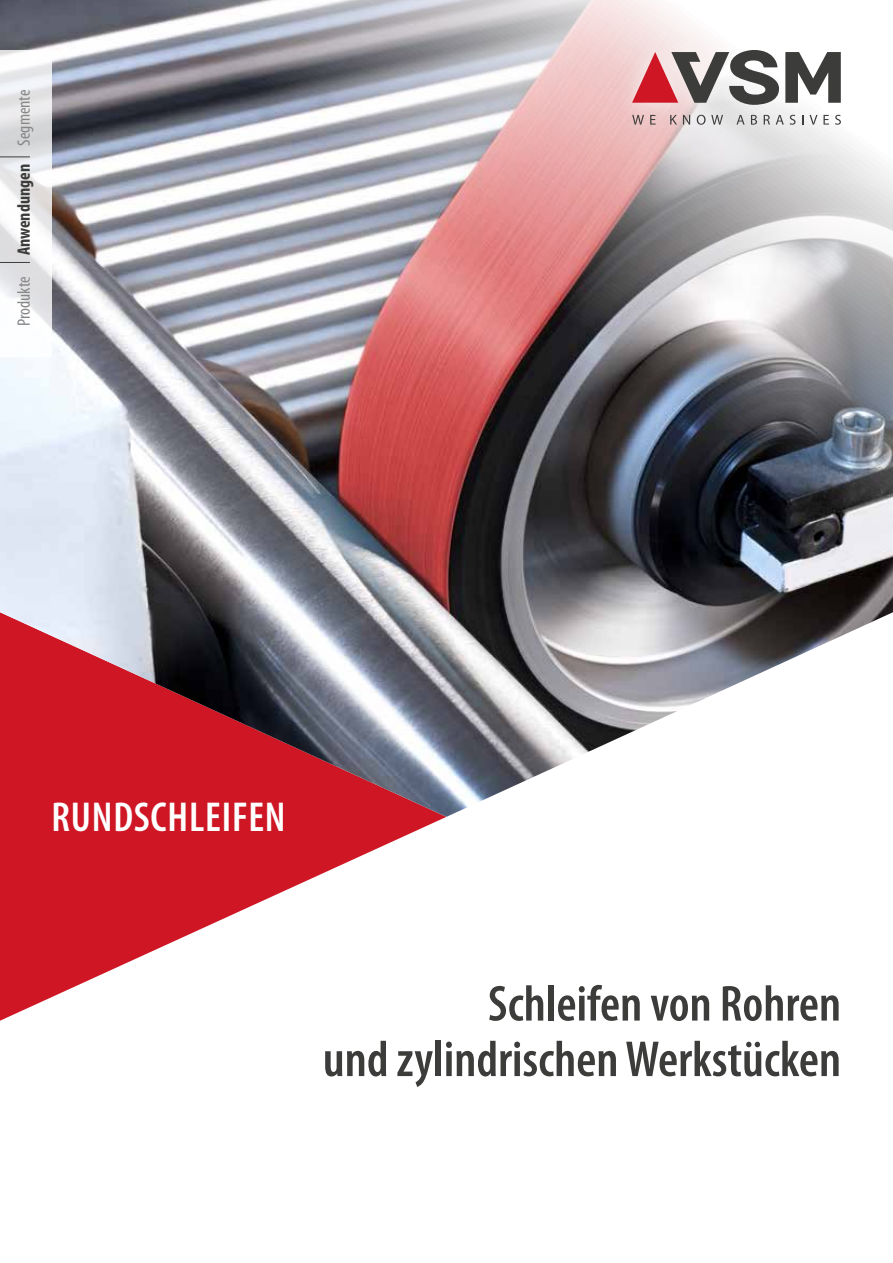
<style>
.page{position:relative;width:893px;height:1263px;background:#fff}
.page>*{position:absolute;margin:0;border:0;box-sizing:border-box;transform-origin:0 0}
.t1{font:600 condensed 51px/55.5px "Myriad Pro";color:#3c3c3b;text-align:right}
.t2{font:600 condensed 42px "Myriad Pro";letter-spacing:.02em;color:#fff}
.t3{font:condensed 18px "Myriad Pro";color:#878787}
.s1{font-weight:700;color:#3c3c3b}
</style>
<div class="page">
<svg style="left:0;top:817px;width:446px;height:204px"></svg>
<img style="left:0;top:0;width:893px;height:817px">
<div style="left:614px;top:31px;width:246px;height:112px;background:#fff;opacity:.75"></div>
<svg style="left:632px;top:50px;width:147px;height:55px"></svg>
<svg style="left:785px;top:52px;width:56px;height:51px"></svg>
<svg style="left:632px;top:115px;width:12px;height:10px"></svg>
<svg style="left:650px;top:115px;width:6px;height:10px"></svg>
<svg style="left:670px;top:115px;width:7px;height:10px"></svg>
<svg style="left:683px;top:115px;width:7px;height:10px"></svg>
<svg style="left:697px;top:115px;width:26px;height:10px"></svg>
<svg style="left:736px;top:115px;width:9px;height:10px"></svg>
<svg style="left:751px;top:115px;width:6px;height:10px"></svg>
<svg style="left:764px;top:115px;width:6px;height:10px"></svg>
<svg style="left:776px;top:115px;width:8px;height:10px"></svg>
<svg style="left:790px;top:115px;width:5px;height:10px"></svg>
<svg style="left:809px;top:115px;width:8px;height:10px"></svg>
<svg style="left:823px;top:115px;width:6px;height:10px"></svg>
<svg style="left:835px;top:115px;width:6px;height:10px"></svg>
<svg style="left:0;top:50px;width:51px;height:306px"></svg>
<hr style="left:0;top:156px;width:30px;height:1px;background:#3c3c3b">
<hr style="left:0;top:262px;width:30px;height:1px;background:#3c3c3b">
<p class="t3" style="left:13px;top:326px;width:238px;rotate:-90deg">Produkte <span class="s1">Anwendungen</span> Segmente</p>
<p class="t2" style="left:51px;top:792px;width:236px">RUNDSCHLEIFEN</p>
<p class="t1" style="left:323px;top:975px;width:520px">Schleifen von Rohren<br>und zylindrischen Werkstücken</p>
</div>
